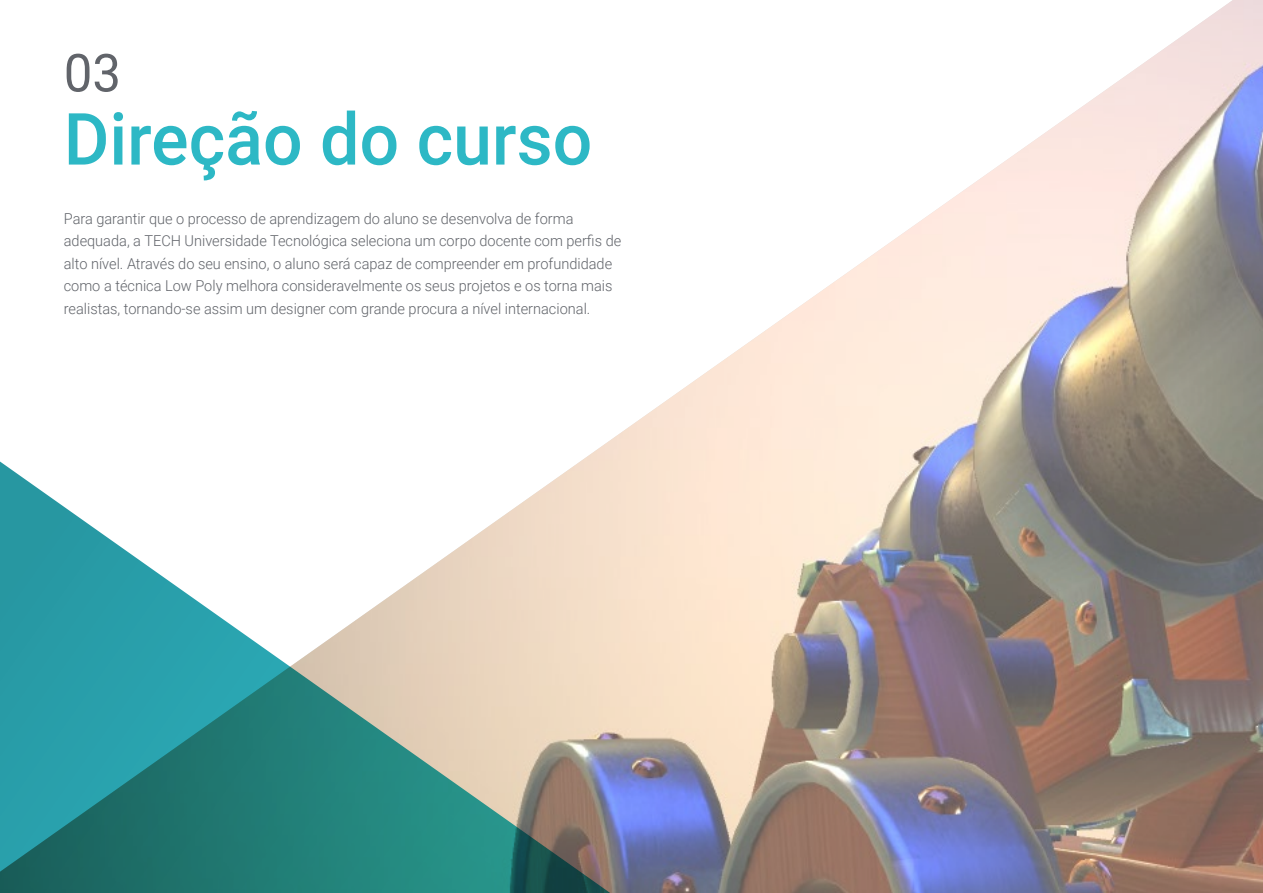
<style>
.page{position:relative;width:1263px;height:893px;background:#fff}
.page>*{position:absolute;margin:0;border:0;box-sizing:border-box;transform-origin:0 0}
.t1{font:500 72px "Roboto";color:#2db8c5}
.t2{font:52.5px "Roboto";color:#61646a}
.t3{font:300 15px/22.5px "Roboto";color:#61646a}
</style>
<div class="page">
<img style="left:602px;top:0;width:661px;height:893px">
<svg style="left:0;top:446px;width:640px;height:447px"></svg>
<h2 class="t2" style="left:64px;top:36px;width:59px">03</h2>
<h1 class="t1" style="left:64px;top:89px;width:530px">Direção do curso</h1>
<p class="t3" style="left:64px;top:207px;width:559px">Para garantir que o processo de aprendizagem do aluno se desenvolva de forma adequada, a TECH Universidade Tecnológica seleciona um corpo docente com perfis de alto nível. Através do seu ensino, o aluno será capaz de compreender em profundidade como a técnica Low Poly melhora consideravelmente os seus projetos e os torna mais realistas, tornando-se assim um designer com grande procura a nível internacional.</p>
</div>
